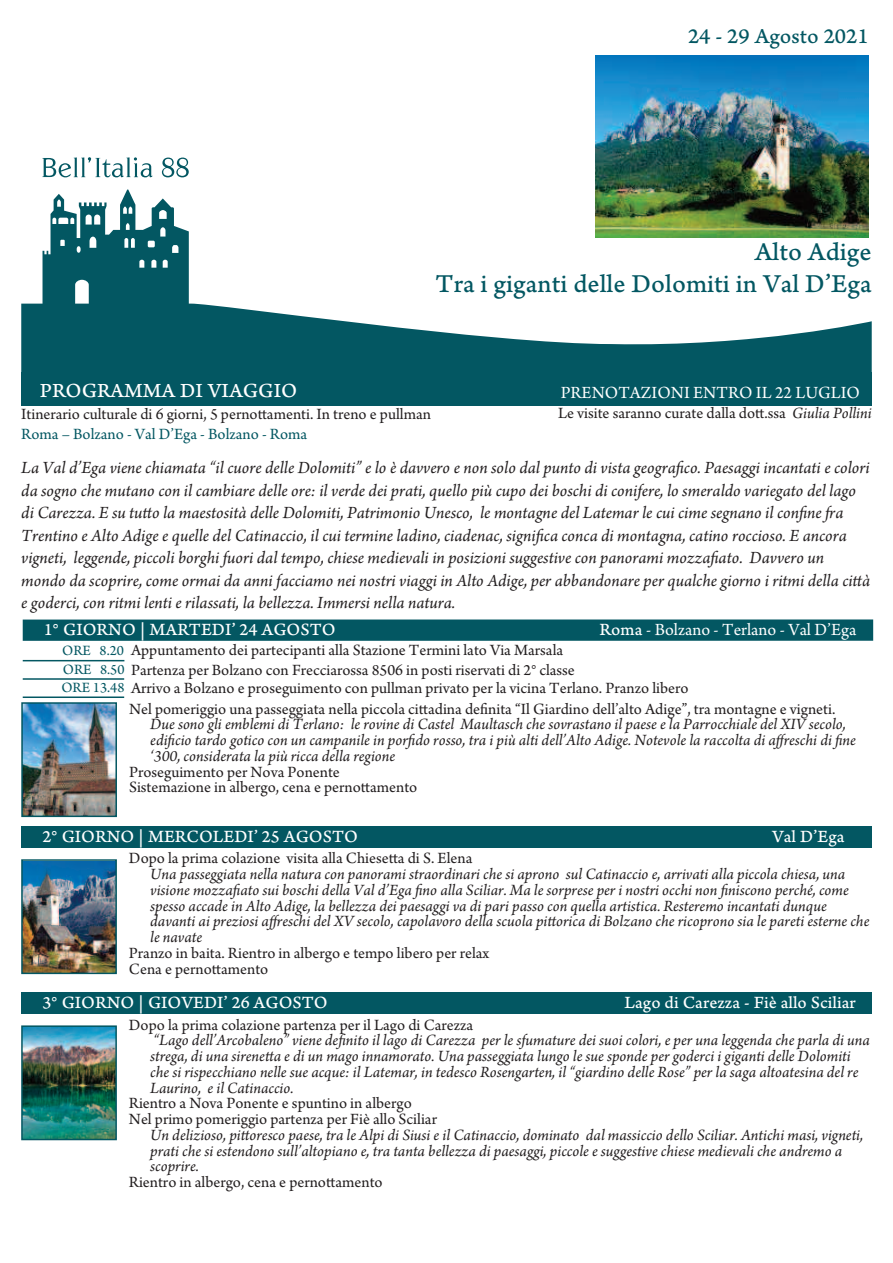
<style>
.page{position:relative;width:893px;height:1263px;background:#fff}
.page>*{position:absolute;margin:0;border:0;box-sizing:border-box;transform-origin:0 0}
.t1{font:27px "Arno Pro Caption";color:#035762}
.t2{font:22.5px "Arno Pro Caption";color:#035762}
.t3{font:21px "Arno Pro Caption";color:#fff}
.t4{font:italic 18px/22.5px "Arno Pro";color:#231f20}
.t5{font:18px "Arno Pro Caption";color:#fff}
.t6{font:18px "Arno Pro";color:#fff}
.t7{font:italic 16.5px/15.8px "Arno Pro";color:#231f20}
.t8{font:16.5px/15.8px "Arno Pro";color:#231f20}
.t9{font:16.5px "Arno Pro";color:#035762}
.s1{font-style:italic}
.s2{font-family:"Arno Pro Caption"}
.s3{font-size:15px;color:#035762}
</style>
<div class="page">
<svg style="left:21px;top:157px;width:851px;height:215px"></svg>
<img style="left:596px;top:55px;width:272px;height:182px">
<div style="left:21px;top:372px;width:851px;height:33px;background:#035762"></div>
<div style="left:23px;top:619px;width:850px;height:22px;background:#035762"></div>
<hr style="left:23px;top:678px;width:101px;height:2px;background:#035762">
<img style="left:24px;top:862px;width:90px;height:109px">
<div style="left:21px;top:859px;width:96px;height:115px;border:2px solid #035762"></div>
<hr style="left:23px;top:660px;width:101px;height:1px;background:#035762">
<hr style="left:23px;top:696px;width:101px;height:2px;background:#035762">
<img style="left:24px;top:705px;width:90px;height:109px">
<div style="left:21px;top:702px;width:96px;height:115px;border:2px solid #035762"></div>
<div style="left:21px;top:826px;width:851px;height:22px;background:#035762"></div>
<img style="left:24px;top:1028px;width:90px;height:109px">
<div style="left:21px;top:1025px;width:96px;height:115px;border:2px solid #035762"></div>
<div style="left:21px;top:992px;width:851px;height:22px;background:#035762"></div>
<h2 class="t2" style="left:688px;top:28px;width:182px">24 - 29 Agosto 2021</h2>
<h1 class="t1" style="left:755px;top:242px;width:118px">Alto Adige</h1>
<h1 class="t1" style="left:435px;top:274px;width:438px">Tra i giganti delle Dolomiti in Val D’Ega</h1>
<p class="t3" style="left:40px;top:383px;width:259px">PROGRAMMA DI VIAGGIO</p>
<p class="t6" style="left:561px;top:386px;width:301px">PRENOTAZIONI ENTRO IL 22 LUGLIO</p>
<p class="t8" style="left:21px;top:408px;width:411px">Itinerario culturale di 6 giorni, 5 pernottamenti. In treno e pullman</p>
<p class="t8" style="left:558px;top:407px;width:315px">Le visite saranno curate dalla dott.ssa <span class="s1">Giulia Pollini</span></p>
<p class="t9" style="left:21px;top:428px;width:288px">Roma – Bolzano - Val D’Ega - Bolzano - Roma</p>
<p class="t4" style="left:21px;top:458px;width:850px">La Val d’Ega viene chiamata “il cuore delle Dolomiti” e lo è davvero e non solo dal punto di vista geografico. Paesaggi incantati e colori da sogno che mutano con il cambiare delle ore: il verde dei prati, quello più cupo dei boschi di conifere, lo smeraldo variegato del lago di Carezza. E su tutto la maestosità delle Dolomiti, Patrimonio Unesco, le montagne del Latemar le cui cime segnano il confine fra Trentino e Alto Adige e quelle del Catinaccio, il cui termine ladino, ciadenac, significa conca di montagna, catino roccioso. E ancora vigneti, leggende, piccoli borghi fuori dal tempo, chiese medievali in posizioni suggestive con panorami mozzafiato. Davvero un mondo da scoprire, come ormai da anni facciamo nei nostri viaggi in Alto Adige, per abbandonare per qualche giorno i ritmi della città e goderci, con ritmi lenti e rilassati, la bellezza. Immersi nella natura.</p>
<p class="t5" style="left:44px;top:623px;width:293px">1° GIORNO | MARTEDI’ 24 AGOSTO</p>
<p class="t6" style="left:600px;top:623px;width:258px"><span class="s2">Roma</span> - Bolzano - Terlano - Val D’Ega</p>
<p class="t8" style="left:62px;top:642px;width:514px;line-height:19.4px"><span class="s3">ORE 8.20</span> Appuntamento dei partecipanti alla Stazione Termini lato Via Marsala<br><span class="s3">ORE 8.50</span> Partenza per Bolzano con Frecciarossa 8506 in posti riservati di 2° classe</p>
<p class="t8" style="left:61px;top:681px;width:629px"><span class="s3">ORE 13.48</span> Arrivo a Bolzano e proseguimento con pullman privato per la vicina Terlano. Pranzo libero</p>
<p class="t8" style="left:129px;top:702px;width:708px">Nel pomeriggio una passeggiata nella piccola cittadina definita “Il Giardino dell’alto Adige”, tra montagne e vigneti.</p>
<p class="t7" style="left:150px;top:718px;width:707px">Due sono gli emblemi di Terlano: le rovine di Castel Maultasch che sovrastano il paese e la Parrocchiale del XIV secolo, edificio tardo gotico con un campanile in porfido rosso, tra i più alti dell’Alto Adige. Notevole la raccolta di affreschi di fine ‘300, considerata la più ricca della regione</p>
<p class="t8" style="left:129px;top:765px;width:290px">Proseguimento per Nova Ponente<br>Sistemazione in albergo, cena e pernottamento</p>
<p class="t5" style="left:42px;top:830px;width:317px">2° GIORNO | MERCOLEDI’ 25 AGOSTO</p>
<p class="t5" style="left:772px;top:830px;width:74px">Val D’Ega</p>
<p class="t8" style="left:129px;top:852px;width:345px">Dopo la prima colazione visita alla Chiesetta di S. Elena</p>
<p class="t7" style="left:150px;top:868px;width:721px">Una passeggiata nella natura con panorami straordinari che si aprono sul Catinaccio e, arrivati alla piccola chiesa, una visione mozzafiato sui boschi della Val d’Ega fino alla Sciliar. Ma le sorprese per i nostri occhi non finiscono perché, come spesso accade in Alto Adige, la bellezza dei paesaggi va di pari passo con quella artistica. Resteremo incantati dunque davanti ai preziosi affreschi del XV secolo, capolavoro della scuola pittorica di Bolzano che ricoprono sia le pareti esterne che le navate</p>
<p class="t8" style="left:129px;top:946px;width:362px">Pranzo in baita. Rientro in albergo e tempo libero per relax<br>Cena e pernottamento</p>
<p class="t5" style="left:42px;top:996px;width:287px">3° GIORNO | GIOVEDI’ 26 AGOSTO</p>
<p class="t5" style="left:625px;top:996px;width:233px">Lago di Carezza - Fiè allo Sciliar</p>
<p class="t8" style="left:129px;top:1018px;width:346px">Dopo la prima colazione partenza per il Lago di Carezza</p>
<p class="t7" style="left:150px;top:1034px;width:721px">“Lago dell’Arcobaleno” viene definito il lago di Carezza per le sfumature dei suoi colori, e per una leggenda che parla di una strega, di una sirenetta e di un mago innamorato. Una passeggiata lungo le sue sponde per goderci i giganti delle Dolomiti che si rispecchiano nelle sue acque: il Latemar, in tedesco Rosengarten, il “giardino delle Rose” per la saga altoatesina del re Laurino, e il Catinaccio.</p>
<p class="t8" style="left:129px;top:1097px;width:310px">Rientro a Nova Ponente e spuntino in albergo<br>Nel primo pomeriggio partenza per Fiè allo Sciliar</p>
<p class="t7" style="left:150px;top:1128px;width:714px">Un delizioso, pittoresco paese, tra le Alpi di Siusi e il Catinaccio, dominato dal massiccio dello Sciliar. Antichi masi, vigneti, prati che si estendono sull’altopiano e, tra tanta bellezza di paesaggi, piccole e suggestive chiese medievali che andremo a scoprire.</p>
<p class="t8" style="left:129px;top:1176px;width:255px">Rientro in albergo, cena e pernottamento</p>
</div>
